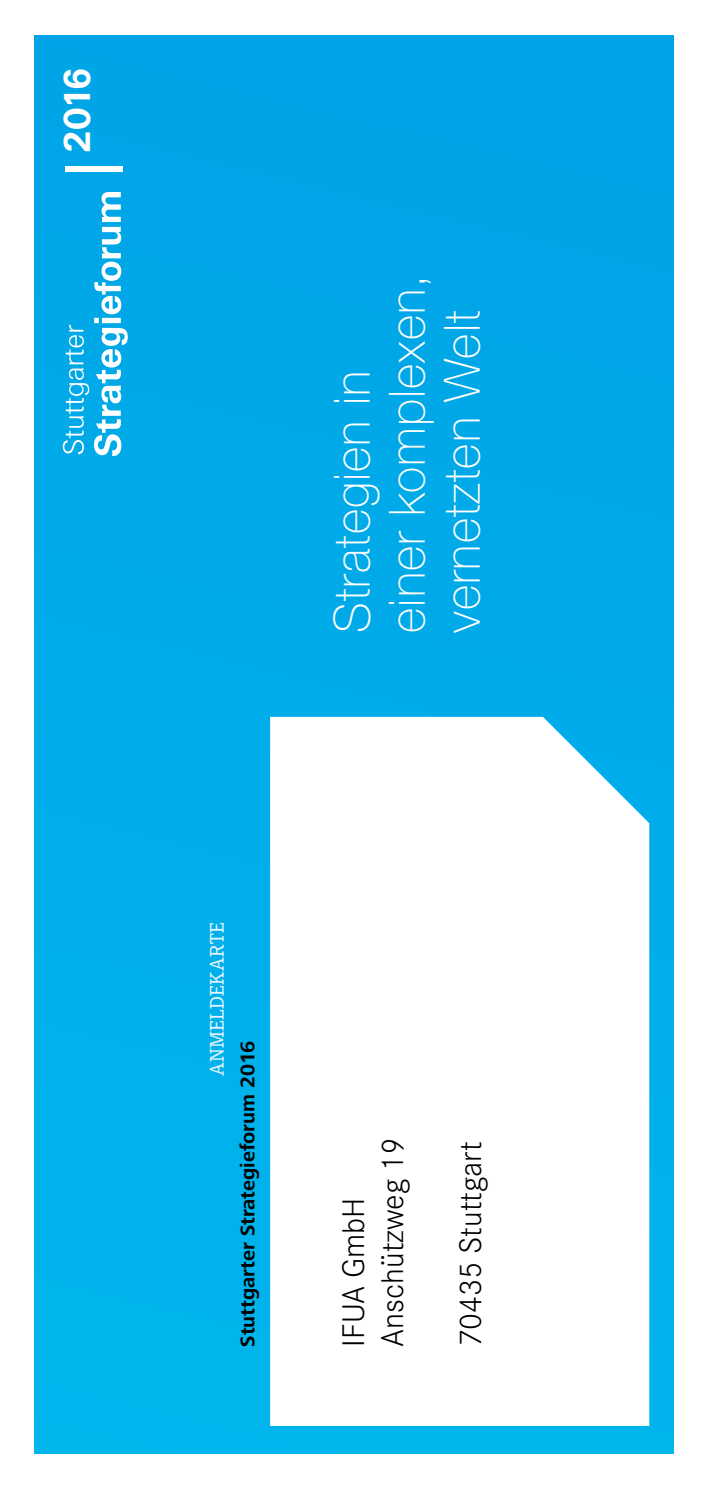
<style>
.page{position:relative;width:709px;height:1489px;background:#fff}
.page>*{position:absolute;margin:0;border:0;box-sizing:border-box;transform-origin:0 0}
.t1{font:100 50px/55px "Helvetica Neue";letter-spacing:.02em;color:#fff}
.t2{font:700 36.75px "Univers BQ";color:#fff}
.t3{font:300 32.5px/39px "Corporate S";color:#000}
.t4{font:700 20.5px "Frutiger Next LT";color:#000}
.t5{font:500 20.5px "Corporate E";letter-spacing:.02em;color:#e1f3fd}
</style>
<div class="page">
<div style="left:35px;top:35px;width:638px;height:1418px;background:#00a9e8"></div>
<div style="left:270px;top:717px;width:379px;height:708px;background:#fff"></div>
<div style="left:65px;top:167px;width:58px;height:5px;background:#fff"></div>
<svg style="left:63px;top:192px;width:65px;height:264px"></svg>
<p class="t2" style="left:56px;top:152px;width:86px;rotate:-90deg">2016</p>
<p class="t1" style="left:324px;top:632px;width:359px;rotate:-90deg">Strategien in einer komplexen, vernetzten Welt</p>
<p class="t5" style="left:203px;top:1076px;width:156px;rotate:-90deg">ANMELDEKARTE</p>
<p class="t4" style="left:236px;top:1346px;width:307px;rotate:-90deg">Stuttgarter Strategieforum 2016</p>
<p class="t3" style="left:332px;top:1346px;width:211px;rotate:-90deg">IFUA GmbH<br>Anschützweg 19</p>
<p class="t3" style="left:449px;top:1346px;width:207px;rotate:-90deg">70435 Stuttgart</p>
</div>
